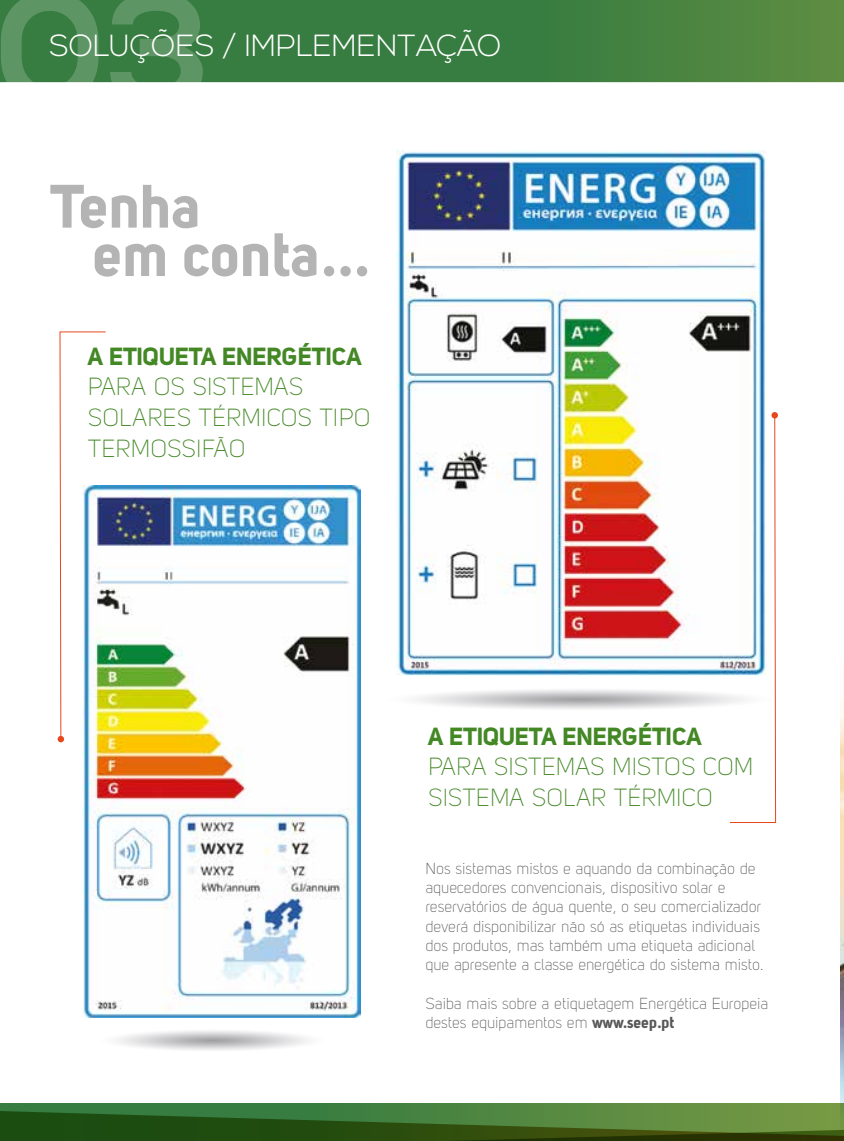
<style>
.page{position:relative;width:844px;height:1141px;background:#fff}
.page>*{position:absolute;margin:0;border:0;box-sizing:border-box;transform-origin:0 0}
.t1{font:700 159.08px "Nexa";color:#fff}
.t2{font:60.38px/48.5px "Uni Sans Bold";color:#b5b4b4}
.t3{font:300 30.62px "Nexa";color:#fff}
.t4{font:24.5px/30.8px "Uni Sans Light";color:#448826}
.t5{font:24.5px "Uni Sans Bold";color:#448826}
.t6{font:15.75px/19.2px "Uni Sans Light";color:#575756}
.s1{font-family:"Uni Sans Bold"}
</style>
<div class="page">
<img style="left:840px;top:698px;width:3px;height:406px">
<svg style="left:58px;top:331px;width:48px;height:411px"></svg>
<svg style="left:729px;top:419px;width:47px;height:404px"></svg>
<div style="left:771px;top:412px;width:6px;height:7px;background:#e8471e;border-radius:50%"></div>
<img style="left:82px;top:486px;width:278px;height:531px">
<img style="left:396px;top:150px;width:370px;height:525px">
<svg style="left:99px;top:1028px;width:226px;height:24px"></svg>
<svg style="left:386px;top:687px;width:386px;height:24px"></svg>
<svg style="left:0;top:1104px;width:843px;height:37px;background:#3d6a28"></svg>
<svg style="left:0;top:0;width:843px;height:82px;background:#3e7f40"></svg>
<h1 class="t1" style="left:-4px;top:-42px;width:218px">03</h1>
<h3 class="t3" style="left:49px;top:28px;width:454px">SOLUÇÕES / IMPLEMENTAÇÃO</h3>
<h2 class="t2" style="left:94px;top:181px;width:278px;text-indent:-43px">Tenha<br>em conta...</h2>
<h3 class="t5" style="left:88px;top:341px;width:275px">A ETIQUETA ENERGÉTICA</h3>
<h3 class="t4" style="left:88px;top:371px;width:284px">PARA OS SISTEMAS<br>SOLARES TÉRMICOS TIPO<br>TERMOSSIFÃO</h3>
<h3 class="t5" style="left:428px;top:721px;width:275px">A ETIQUETA ENERGÉTICA</h3>
<h3 class="t4" style="left:428px;top:751px;width:326px">PARA SISTEMAS MISTOS COM<br>SISTEMA SOLAR TÉRMICO</h3>
<p class="t6" style="left:425px;top:859px;width:339px">Nos sistemas mistos e aquando da combinação de aquecedores convencionais, dispositivo solar e reservatórios de água quente, o seu comercializador deverá disponibilizar não só as etiquetas individuais dos produtos, mas também uma etiqueta adicional que apresente a classe energética do sistema misto.</p>
<p class="t6" style="left:425px;top:994px;width:344px">Saiba mais sobre a etiquetagem Energética Europeia destes equipamentos em <span class="s1">www.seep.pt</span></p>
</div>
